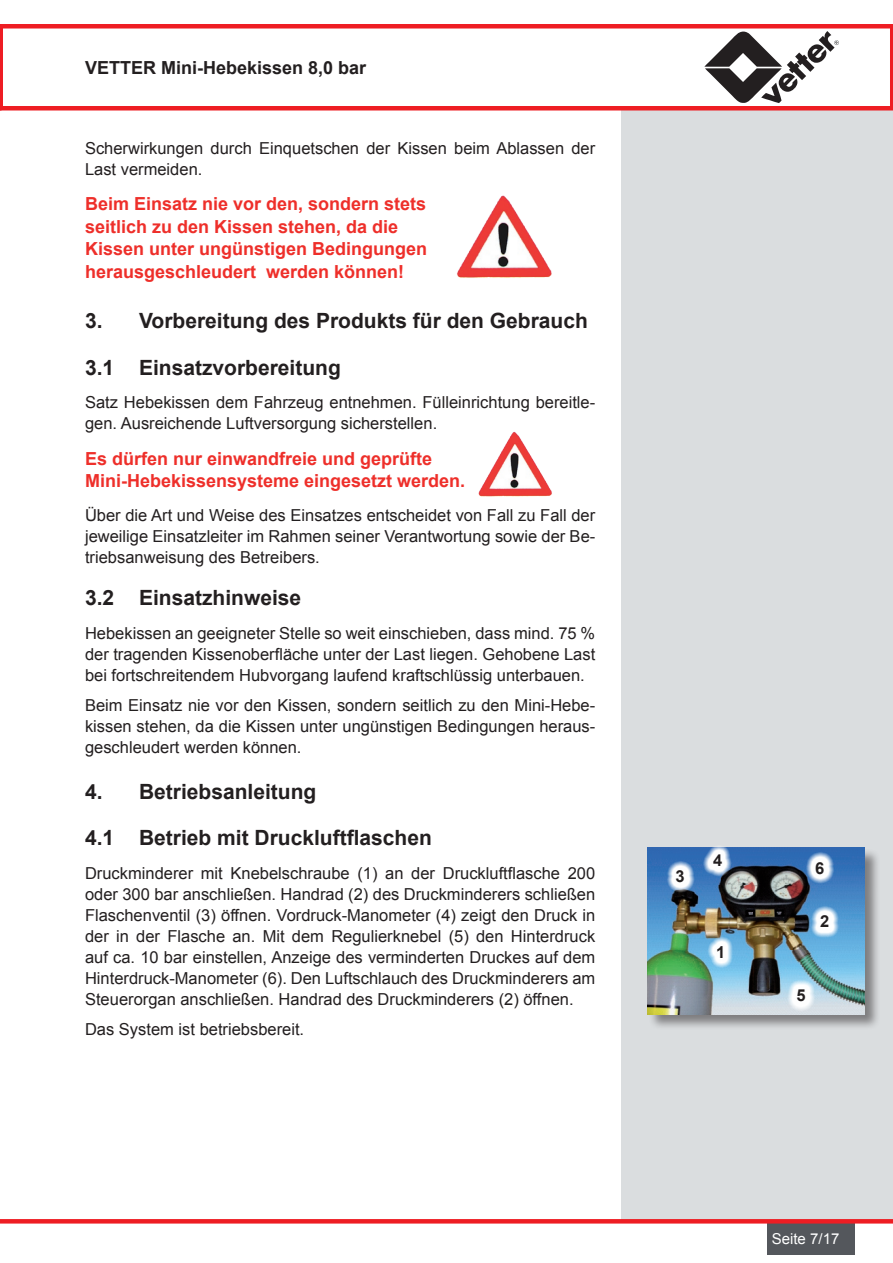
<style>
.page{position:relative;width:893px;height:1263px;background:#fff}
.page>*{position:absolute;margin:0;border:0;box-sizing:border-box;transform-origin:0 0}
.t1{font:700 21px "Arial";color:#231f20}
.t2{font:700 18px/22.5px "Arial";color:#ee2f2a}
.t3{font:700 18px "Arial";color:#231f20}
.t4{font:16.5px/21px "Arial";color:#231f20;text-align:justify}
.t5{font:700 16.5px "Arial";color:#231f20}
.t6{font:15px "Arial";color:#fff}
</style>
<div class="page">
<div style="left:622px;top:108px;width:271px;height:1113px;background:#dadddf"></div>
<svg style="left:0;top:24px;width:893px;height:86px"></svg>
<div style="left:767px;top:1221px;width:88px;height:33px;background:#54575c"></div>
<svg style="left:704px;top:31px;width:135px;height:72px"></svg>
<svg style="left:0;top:1219px;width:893px;height:4px;background:#ee2026"></svg>
<div style="left:648px;top:848px;width:240px;height:188px;background:#231f20;opacity:.5"></div>
<img style="left:648px;top:848px;width:216px;height:166px">
<svg style="left:705px;top:967px;width:119px;height:69px"></svg>
<img style="left:664px;top:859px;width:121px;height:124px">
<img style="left:701px;top:846px;width:122px;height:121px">
<svg style="left:785px;top:978px;width:103px;height:58px"></svg>
<svg style="left:804px;top:850px;width:84px;height:125px;background:#7ca7c9"></svg>
<img style="left:457px;top:195px;width:95px;height:83px">
<img style="left:478px;top:431px;width:74px;height:66px">
<p class="t3" style="left:85px;top:56px;width:283px">VETTER Mini-Hebekissen 8,0 bar</p>
<p class="t4" style="left:85px;top:138px;width:512px">Scherwirkungen durch Einquetschen der Kissen beim Ablassen der<br>Last vermeiden.</p>
<p class="t2" style="left:85px;top:193px;width:344px">Beim Einsatz nie vor den, sondern stets seitlich zu den Kissen stehen, da die Kissen unter ungünstigen Bedingungen herausgeschleudert werden können!</p>
<p class="t1" style="left:85px;top:307px;width:504px">3. Vorbereitung des Produkts für den Gebrauch</p>
<p class="t1" style="left:85px;top:353px;width:257px">3.1 Einsatzvorbereitung</p>
<p class="t4" style="left:85px;top:392px;width:512px">Satz Hebekissen dem Fahrzeug entnehmen. Fülleinrichtung bereitle&shy;gen. Ausreichende Luftversorgung sicherstellen.</p>
<p class="t2" style="left:85px;top:448px;width:382px">Es dürfen nur einwandfreie und geprüfte<br>Mini-Hebekissensysteme eingesetzt werden.</p>
<p class="t4" style="left:85px;top:505px;width:512px">Über die Art und Weise des Einsatzes entscheidet von Fall zu Fall der jeweilige Einsatzleiter im Rahmen seiner Verantwortung sowie der Be&shy;triebsanweisung des Betreibers.</p>
<p class="t1" style="left:85px;top:584px;width:218px">3.2 Einsatzhinweise</p>
<p class="t4" style="left:85px;top:623px;width:512px">Hebekissen an geeigneter Stelle so weit einschieben, dass mind. 75 % der tragenden Kissenoberfläche unter der Last liegen. Gehobene Last bei fortschreitendem Hubvorgang laufend kraftschlüssig unterbauen.</p>
<p class="t4" style="left:85px;top:694px;width:512px">Beim Einsatz nie vor den Kissen, sondern seitlich zu den Mini-Hebe&shy;kissen stehen, da die Kissen unter ungünstigen Bedingungen heraus&shy;geschleudert werden können.</p>
<p class="t1" style="left:85px;top:778px;width:233px">4. Betriebsanleitung</p>
<p class="t1" style="left:85px;top:824px;width:348px">4.1 Betrieb mit Druckluftflaschen</p>
<p class="t4" style="left:85px;top:863px;width:512px">Druckminderer mit Knebelschraube (1) an der Druckluftflasche 200 oder 300 bar anschließen. Handrad (2) des Druckminderers schließen Flaschenventil (3) öffnen. Vordruck-Manometer (4) zeigt den Druck in der in der Flasche an. Mit dem Regulierknebel (5) den Hinterdruck auf ca. 10 bar einstellen, Anzeige des verminderten Druckes auf dem Hinterdruck-Manometer (6). Den Luftschlauch des Druckminderers am Steuerorgan anschließen. Handrad des Druckminderers (2) öffnen.</p>
<p class="t4" style="left:85px;top:1018px;width:221px">Das System ist betriebsbereit.</p>
<p class="t5" style="left:676px;top:866px;width:11px">3</p>
<p class="t5" style="left:713px;top:849px;width:11px">4</p>
<p class="t5" style="left:716px;top:941px;width:11px">1</p>
<p class="t5" style="left:815px;top:857px;width:11px">6</p>
<p class="t5" style="left:820px;top:911px;width:11px">2</p>
<p class="t5" style="left:796px;top:985px;width:11px">5</p>
<p class="t6" style="left:772px;top:1229px;width:69px">Seite 7/17</p>
</div>
